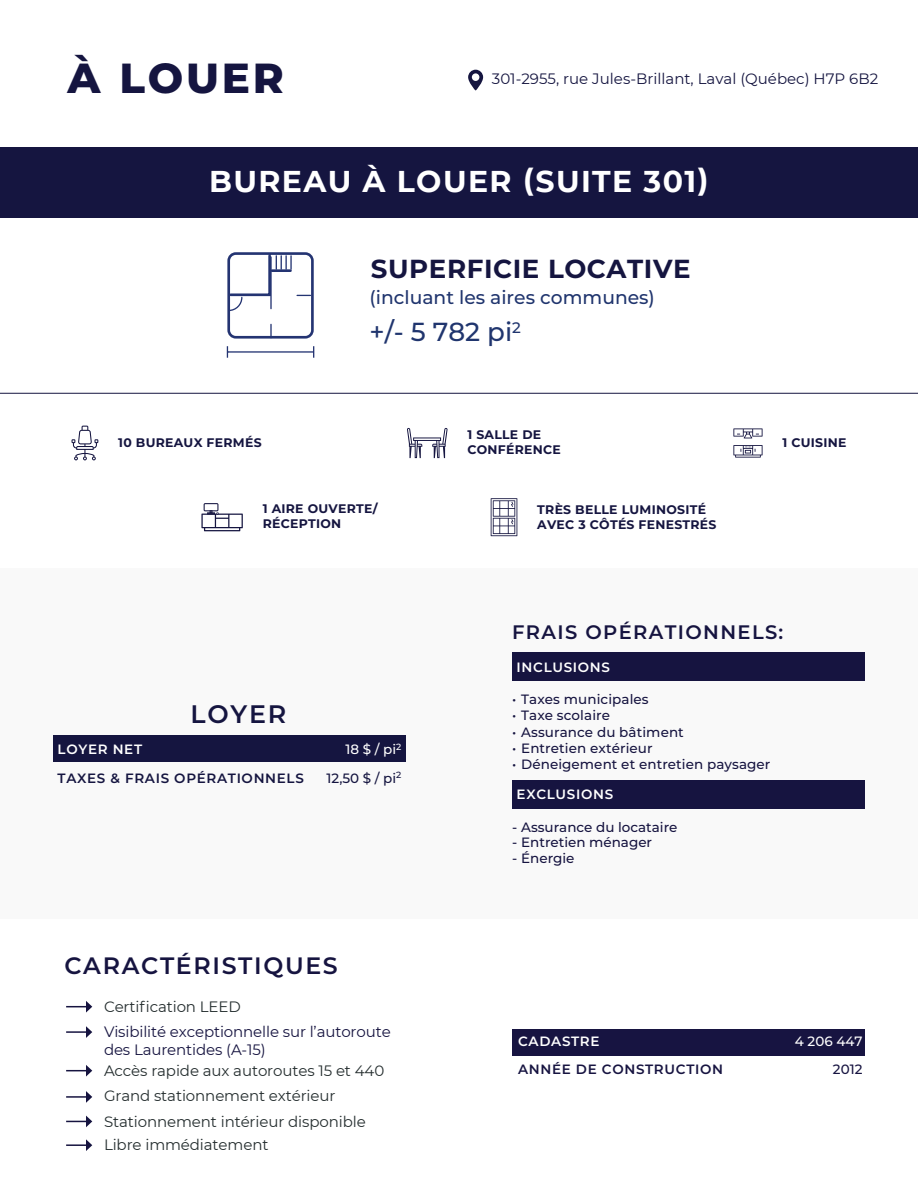
<style>
.page{position:relative;width:918px;height:1188px;background:#fff}
.page>*{position:absolute;margin:0;border:0;box-sizing:border-box;transform-origin:0 0}
.t1{font:800 42px "Montserrat";letter-spacing:.065em;color:#151540}
.t2{font:700 30px "Montserrat";letter-spacing:.045em;color:#fff}
.t3{font:700 26.1px "Montserrat";letter-spacing:.02em;color:#151540}
.t4{font:500 26.1px "Montserrat";color:#20356e}
.t5{font:600 25.35px "Montserrat";letter-spacing:.07em;color:#151540}
.t6{font:600 23.7px "Montserrat";letter-spacing:.07em;color:#161440}
.t7{font:600 19.5px "Montserrat";letter-spacing:.07em;color:#161440}
.t8{font:500 18.75px "Montserrat";color:#20356e}
.t9{font:15px/25.3px "Montserrat";letter-spacing:-.005em;color:#252e2f}
.t10{font:15px/18px "Montserrat";letter-spacing:-.01em;color:#161440}
.t11{font:15px "Montserrat";color:#151540}
.t12{font:500 13.5px "Montserrat";letter-spacing:.005em;color:#161440}
.t13{font:600 13.5px "Montserrat";letter-spacing:.05em;color:#fff}
.t14{font:600 13.5px "Montserrat";letter-spacing:.05em;color:#151540}
.t15{font:600 13.5px "Montserrat";letter-spacing:.05em;color:#171441}
.t16{font:500 13.5px/28.5px "Montserrat";color:#151540;text-align:right}
.t17{font:500 13.5px "Montserrat";color:#fff}
.t18{font:500 13.5px "Montserrat";color:#171441}
.t19{font:700 12.45px/14.9px "Montserrat";letter-spacing:.02em;color:#151540}
.s1{color:#fff}
</style>
<div class="page">
<div style="left:0;top:147px;width:918px;height:71px;background:#151540"></div>
<div style="left:0;top:569px;width:918px;height:350px;background:#f9f9f9"></div>
<div style="left:512px;top:653px;width:353px;height:28px;background:#161440"></div>
<div style="left:512px;top:780px;width:353px;height:28px;background:#161440"></div>
<div style="left:512px;top:1029px;width:353px;height:26px;background:#171441"></div>
<svg style="left:66px;top:1065px;width:26px;height:12px"></svg>
<hr style="left:66px;top:1031px;width:21px;height:2px;background:#161440">
<svg style="left:86px;top:1026px;width:6px;height:12px"></svg>
<hr style="left:66px;top:1096px;width:21px;height:2px;background:#161440">
<svg style="left:86px;top:1091px;width:6px;height:12px"></svg>
<svg style="left:66px;top:1116px;width:26px;height:11px"></svg>
<hr style="left:66px;top:1144px;width:21px;height:2px;background:#161440">
<svg style="left:86px;top:1139px;width:6px;height:12px"></svg>
<svg style="left:66px;top:1001px;width:26px;height:12px"></svg>
<div style="left:53px;top:735px;width:353px;height:26px;background:#151540"></div>
<svg style="left:227px;top:252px;width:87px;height:87px"></svg>
<hr style="left:272px;top:269px;width:19px;height:3px;background:#243472">
<hr style="left:227px;top:351px;width:87px;height:2px;background:#243472">
<hr style="left:0;top:393px;width:918px;height:1px;background:#151540">
<svg style="left:468px;top:70px;width:15px;height:20px"></svg>
<svg style="left:733px;top:428px;width:30px;height:10px"></svg>
<svg style="left:733px;top:445px;width:30px;height:13px"></svg>
<svg style="left:72px;top:426px;width:26px;height:34px"></svg>
<svg style="left:407px;top:428px;width:41px;height:30px"></svg>
<svg style="left:491px;top:498px;width:26px;height:38px"></svg>
<svg style="left:201px;top:503px;width:42px;height:28px"></svg>
<h1 class="t1" style="left:68px;top:48px;width:218px">À LOUER</h1>
<p class="t11" style="left:492px;top:69px;width:388px">301-2955, rue Jules-Brillant, Laval (Québec) H7P 6B2</p>
<h2 class="t2" style="left:209px;top:160px;width:501px">BUREAU À LOUER (SUITE 301)</h2>
<h3 class="t3" style="left:371px;top:250px;width:321px">SUPERFICIE LOCATIVE</h3>
<h3 class="t8" style="left:370px;top:284px;width:287px">(incluant les aires communes)</h3>
<h3 class="t4" style="left:370px;top:314px;width:153px">+/- 5 782 pi<sup>2</sup></h3>
<p class="t19" style="left:467px;top:427px;width:95px">1 SALLE DE<br>CONFÉRENCE</p>
<p class="t19" style="left:118px;top:434px;width:145px">10 BUREAUX FERMÉS</p>
<p class="t19" style="left:782px;top:434px;width:65px">1 CUISINE</p>
<p class="t19" style="left:263px;top:501px;width:116px">1 AIRE OUVERTE/<br>RÉCEPTION</p>
<h3 class="t5" style="left:191px;top:696px;width:97px">LOYER</h3>
<p class="t13" style="left:58px;top:740px;width:86px">LOYER NET</p>
<p class="t14" style="left:58px;top:768px;width:248px">TAXES &amp; FRAIS OPÉRATIONNELS</p>
<p class="t16" style="left:327px;top:735px;width:76px"><span class="s1">18 $ / pi</span><sup>2<br></sup>12,50 $ / pi<sup>2</sup></p>
<h3 class="t6" style="left:64px;top:949px;width:275px">CARACTÉRISTIQUES</h3>
<p class="t9" style="left:104px;top:993px;width:138px">Certification LEED</p>
<p class="t10" style="left:104px;top:1022px;width:288px">Visibilité exceptionnelle sur l’autoroute des Laurentides (A-15)</p>
<p class="t9" style="left:104px;top:1083px;width:263px">Grand stationnement extérieur<br>Stationnement intérieur disponible</p>
<p class="t9" style="left:104px;top:1132px;width:166px">Libre immédiatement</p>
<p class="t9" style="left:104px;top:1057px;width:282px">Accès rapide aux autoroutes 15 et 440</p>
<p class="t19" style="left:537px;top:501px;width:181px">TRÈS BELLE LUMINOSITÉ<br>AVEC 3 CÔTÉS FENESTRÉS</p>
<h3 class="t7" style="left:512px;top:618px;width:273px">FRAIS OPÉRATIONNELS:</h3>
<p class="t13" style="left:517px;top:657px;width:95px">INCLUSIONS</p>
<p class="t12" style="left:512px;top:690px;width:138px">• Taxes municipales</p>
<p class="t12" style="left:512px;top:706px;width:99px">• Taxe scolaire</p>
<p class="t12" style="left:512px;top:722px;width:173px">• Assurance du bâtiment</p>
<p class="t12" style="left:512px;top:754px;width:260px">• Déneigement et entretien paysager</p>
<p class="t12" style="left:512px;top:739px;width:142px">• Entretien extérieur</p>
<p class="t13" style="left:517px;top:785px;width:98px">EXCLUSIONS</p>
<p class="t12" style="left:512px;top:817px;width:167px">- Assurance du locataire</p>
<p class="t12" style="left:512px;top:833px;width:141px">- Entretien ménager</p>
<p class="t12" style="left:512px;top:848px;width:64px">- Énergie</p>
<p class="t13" style="left:518px;top:1032px;width:83px">CADASTRE</p>
<p class="t17" style="left:795px;top:1032px;width:69px">4 206 447</p>
<p class="t15" style="left:518px;top:1060px;width:206px">ANNÉE DE CONSTRUCTION</p>
<p class="t18" style="left:833px;top:1060px;width:31px">2012</p>
</div>
